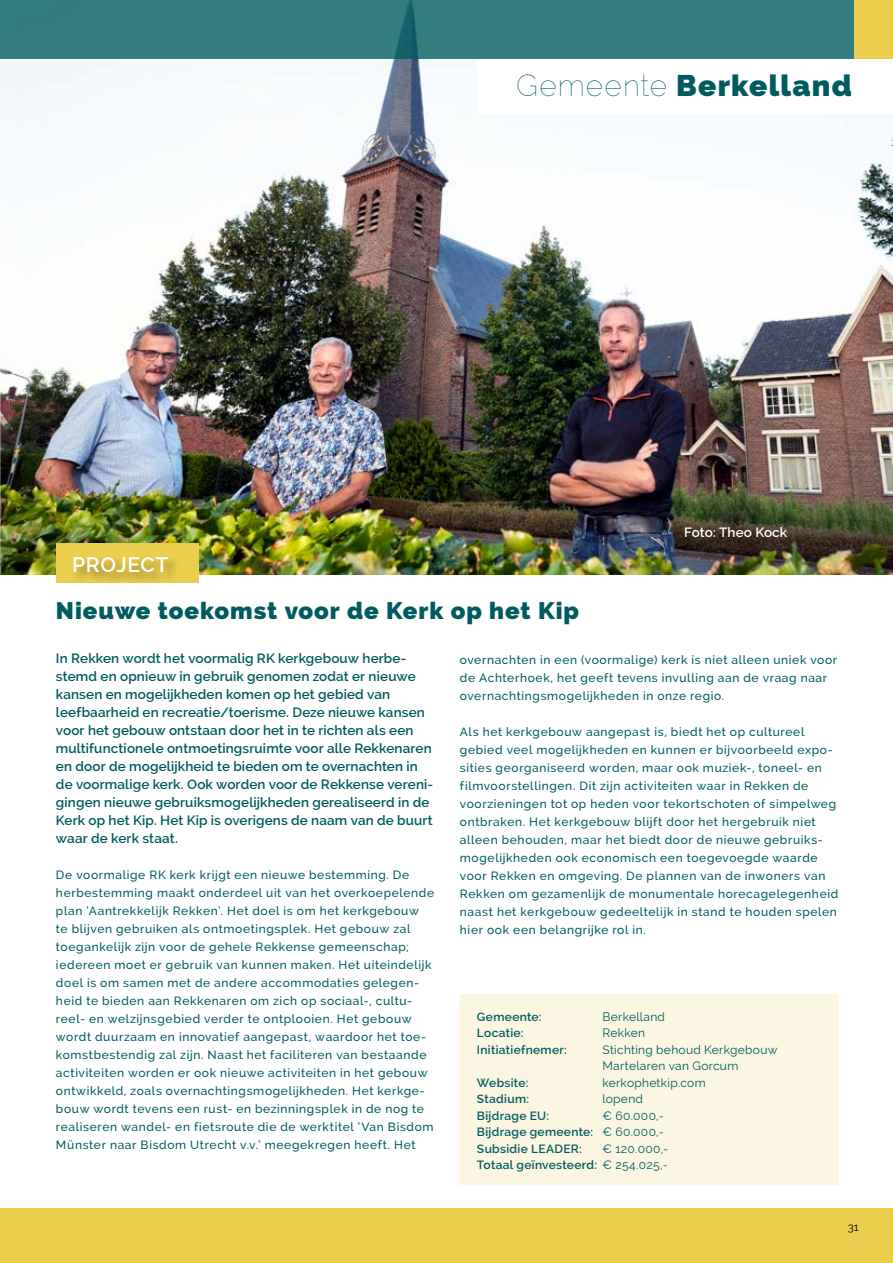
<style>
.page{position:relative;width:893px;height:1263px;background:#fff}
.page>*{position:absolute;margin:0;border:0;box-sizing:border-box;transform-origin:0 0}
.t1{font:800 30px "Raleway";letter-spacing:.04em;color:#005b5e}
.t2{font:800 24px "Raleway";letter-spacing:.04em;color:#005b5e}
.t3{font:600 21px "Raleway";letter-spacing:.03em;color:#fff}
.t4{font:600 13.5px/18px "Raleway";letter-spacing:.01em;color:#005b5e}
.t5{font:600 13.5px "Raleway";letter-spacing:.005em;color:#fff}
.t6{font:500 12px/18px "Raleway";letter-spacing:.055em;color:#005b5e}
.t7{font:12px/16.5px "Raleway";letter-spacing:.025em;color:#005b5e}
.t8{font:600 12px/16.5px "Raleway";letter-spacing:.025em;color:#005b5e;text-align:justify}
.t9{font:11.25px "Raleway";color:#000}
.s1{font-weight:100}
.s2{font-weight:400}
.s3{font-weight:600}
</style>
<div class="page">
<div style="left:0;top:1208px;width:893px;height:55px;background:#ecce4f"></div>
<img style="left:1px;top:59px;width:892px;height:515px">
<div style="left:56px;top:543px;width:142px;height:40px;background:#ecce4f"></div>
<div style="left:72px;top:555px;width:110px;height:31px;background:#000;opacity:.4"></div>
<div style="left:478px;top:59px;width:415px;height:54px;background:#fff"></div>
<div style="left:460px;top:994px;width:379px;height:191px;background:#fbf6e1"></div>
<img style="left:0;top:0;width:1px;height:574px">
<div style="left:0;top:0;width:880px;height:59px;background:#357d80"></div>
<div style="left:854px;top:0;width:39px;height:59px;background:#ecce4f"></div>
<h1 class="t1" style="left:516px;top:68px;width:337px"><span class="s1">Gemeente</span> Berkelland</h1>
<h3 class="t3" style="left:72px;top:553px;width:98px">PROJECT</h3>
<h2 class="t2" style="left:56px;top:596px;width:524px">Nieuwe toekomst voor de Kerk op het Kip</h2>
<p class="t5" style="left:684px;top:525px;width:105px">Foto: Theo Kock</p>
<p class="t4" style="left:56px;top:649px;width:379px">In Rekken wordt het voormalig RK kerkgebouw herbe&shy;stemd en opnieuw in gebruik genomen zodat er nieuwe kansen en mogelijkheden komen op het gebied van leefbaarheid en recreatie/toerisme. Deze nieuwe kansen voor het gebouw ontstaan door het in te richten als een multifunctionele ontmoetingsruimte voor alle Rekkenaren en door de mogelijkheid te bieden om te overnachten in de voormalige kerk. Ook worden voor de Rekkense vereni&shy;gingen nieuwe gebruiksmogelijkheden gerealiseerd in de Kerk op het Kip. Het Kip is overigens de naam van de buurt waar de kerk staat.</p>
<p class="t6" style="left:56px;top:866px;width:380px">De voormalige RK kerk krijgt een nieuwe bestemming. De herbestemming maakt onderdeel uit van het overkoepelende plan ‘Aantrekkelijk Rekken’. Het doel is om het kerkgebouw<br>te blijven gebruiken als ontmoetingsplek. Het gebouw zal toegankelijk zijn voor de gehele Rekkense gemeenschap; iedereen moet er gebruik van kunnen maken. Het uiteindelijk doel is om samen met de andere accommodaties gelegen&shy;heid te bieden aan Rekkenaren om zich op sociaal-, cultu&shy;reel- en welzijnsgebied verder te ontplooien. Het gebouw wordt duurzaam en innovatief aangepast, waardoor het toe&shy;komstbestendig zal zijn. Naast het faciliteren van bestaande activiteiten worden er ook nieuwe activiteiten in het gebouw ontwikkeld, zoals overnachtingsmogelijkheden. Het kerkge&shy;bouw wordt tevens een rust- en bezinningsplek in de nog te realiseren wandel- en fietsroute die de werktitel ‘Van Bisdom Münster naar Bisdom Utrecht v.v.’ meegekregen heeft. Het</p>
<p class="t6" style="left:460px;top:650px;width:379px">overnachten in een (voormalige) kerk is niet alleen uniek voor de Achterhoek, het geeft tevens invulling aan de vraag naar overnachtingsmogelijkheden in onze regio.</p>
<p class="t6" style="left:460px;top:722px;width:380px">Als het kerkgebouw aangepast is, biedt het op cultureel gebied veel mogelijkheden en kunnen er bijvoorbeeld expo&shy;sities georganiseerd worden, maar ook muziek-, toneel- en filmvoorstellingen. Dit zijn activiteiten waar in Rekken de voorzieningen tot op heden voor tekortschoten of simpelweg ontbraken. Het kerkgebouw blijft door het hergebruik niet alleen behouden, maar het biedt door de nieuwe gebruiks&shy;mogelijkheden ook economisch een toegevoegde waarde voor Rekken en omgeving. De plannen van de inwoners van Rekken om gezamenlijk de monumentale horecagelegenheid naast het kerkgebouw gedeeltelijk in stand te houden spelen hier ook een belangrijke rol in.</p>
<p class="t8" style="left:477px;top:1008px;width:66px">Gemeente:</p>
<p class="t7" style="left:602px;top:1008px;width:64px">Berkelland</p>
<p class="t8" style="left:477px;top:1025px;width:48px">Locatie:</p>
<p class="t7" style="left:602px;top:1025px;width:44px">Rekken</p>
<p class="t8" style="left:477px;top:1041px;width:91px">Initiatiefnemer:</p>
<p class="t7" style="left:602px;top:1041px;width:176px">Stichting behoud Kerkgebouw<br>Martelaren van Gorcum</p>
<p class="t8" style="left:477px;top:1074px;width:53px">Website:</p>
<p class="t7" style="left:602px;top:1074px;width:105px">kerkophetkip.com</p>
<p class="t8" style="left:477px;top:1091px;width:54px">Stadium:</p>
<p class="t7" style="left:602px;top:1091px;width:42px">lopend</p>
<p class="t8" style="left:477px;top:1107px;width:74px">Bijdrage EU:</p>
<p class="t8" style="left:477px;top:1107px;width:188px;text-indent:125px"><span class="s2">€ 60.000,- </span>Bijdrage gemeente: <span class="s2">€ 60.000,- </span>Subsidie LEADER:</p>
<p class="t7" style="left:477px;top:1140px;width:193px;text-align:right">€ 120.000,-<br><span class="s3">Totaal geïnvesteerd:</span> € 254.025,-</p>
<p class="t9" style="left:848px;top:1220px;width:12px">31</p>
</div>
